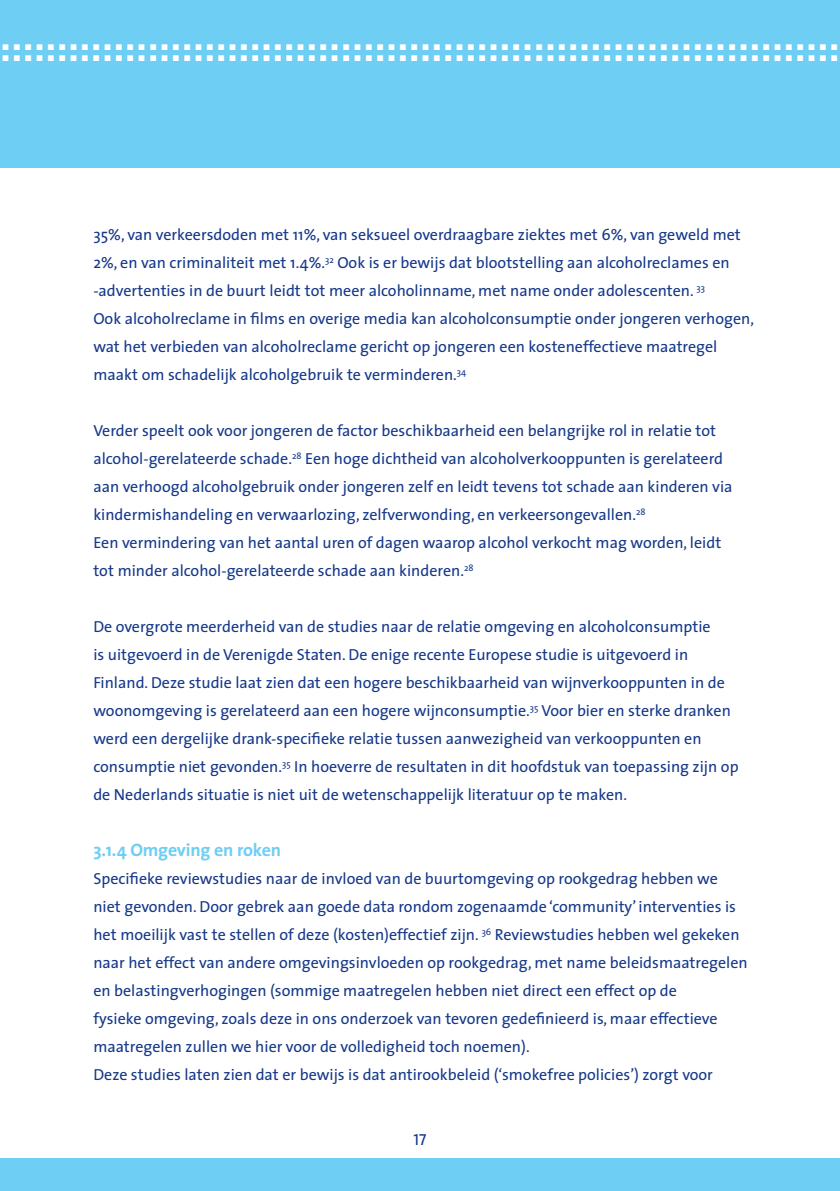
<style>
.page{position:relative;width:840px;height:1191px;background:#fff}
.page>*{position:absolute;margin:0;border:0;box-sizing:border-box;transform-origin:0 0}
.t1{font:700 18px "The Sans";letter-spacing:-.01em;color:#6fcef4}
.t2{font:16px/28px "The Sans";color:#153889}
.t3{font:16px "The Sans Caps";color:#153889}
.t4{font:5.6px/11.4px "Erasmus Block";color:#fff}
</style>
<div class="page">
<div style="left:0;top:1158px;width:839px;height:33px;background:#6fcef4"></div>
<div style="left:0;top:0;width:839px;height:167px;background:#6fcef4"></div>
<p class="t4" style="left:3px;top:42px;width:835px">A A A A A A A A A A A A A A A A A A A A A A A A A A A A A A A A A A A A A A A A A A A A A A A A A A A A A A A A A A A A A A A A A A A A A A A A A A<br>A A A A A A A A A A A A A A A A A A A A A A A A A A A A A A A A A A A A A A A A A A A A A A A A A A A A A A A A A A A A A A A A A A A A A A A A A A</p>
<p class="t2" style="left:93px;top:221px;width:648px">35%, van verkeersdoden met 11%, van seksueel overdraagbare ziektes met 6%, van geweld met<br>2%, en van criminaliteit met 1.4%.<sup>32</sup> Ook is er bewijs dat blootstelling aan alcoholreclames en -advertenties in de buurt leidt tot meer alcoholinname, met name onder adolescenten. <sup>33</sup></p>
<p class="t2" style="left:93px;top:305px;width:662px">Ook alcoholreclame in films en overige media kan alcoholconsumptie onder jongeren verhogen, wat het verbieden van alcoholreclame gericht op jongeren een kosteneffectieve maatregel maakt om schadelijk alcoholgebruik te verminderen.<sup>34</sup></p>
<p class="t2" style="left:93px;top:417px;width:640px">Verder speelt ook voor jongeren de factor beschikbaarheid een belangrijke rol in relatie tot alcohol-gerelateerde schade.<sup>28</sup> Een hoge dichtheid van alcoholverkooppunten is gerelateerd aan verhoogd alcoholgebruik onder jongeren zelf en leidt tevens tot schade aan kinderen via kindermishandeling en verwaarlozing, zelfverwonding, en verkeersongevallen.<sup>28</sup></p>
<p class="t2" style="left:93px;top:529px;width:629px">Een vermindering van het aantal uren of dagen waarop alcohol verkocht mag worden, leidt</p>
<p class="t2" style="left:93px;top:557px;width:381px">tot minder alcohol-gerelateerde schade aan kinderen.<sup>28</sup></p>
<p class="t2" style="left:93px;top:613px;width:646px">De overgrote meerderheid van de studies naar de relatie omgeving en alcoholconsumptie<br>is uitgevoerd in de Verenigde Staten. De enige recente Europese studie is uitgevoerd in Finland. Deze studie laat zien dat een hogere beschikbaarheid van wijnverkooppunten in de woonomgeving is gerelateerd aan een hogere wijnconsumptie.<sup>35</sup> Voor bier en sterke dranken werd een dergelijke drank-specifieke relatie tussen aanwezigheid van verkooppunten en consumptie niet gevonden.<sup>35</sup> In hoeverre de resultaten in dit hoofdstuk van toepassing zijn op de Nederlands situatie is niet uit de wetenschappelijk literatuur op te maken.</p>
<p class="t1" style="left:93px;top:838px;width:189px">3.1.4 Omgeving en roken</p>
<p class="t2" style="left:93px;top:865px;width:655px">Specifieke reviewstudies naar de invloed van de buurtomgeving op rookgedrag hebben we niet gevonden. Door gebrek aan goede data rondom zogenaamde ‘community’ interventies is het moeilijk vast te stellen of deze (kosten)effectief zijn. <sup>36</sup> Reviewstudies hebben wel gekeken naar het effect van andere omgevingsinvloeden op rookgedrag, met name beleidsmaatregelen en belastingverhogingen (sommige maatregelen hebben niet direct een effect op de<br>fysieke omgeving, zoals deze in ons onderzoek van tevoren gedefinieerd is, maar effectieve maatregelen zullen we hier voor de volledigheid toch noemen).</p>
<p class="t2" style="left:93px;top:1061px;width:620px">Deze studies laten zien dat er bewijs is dat antirookbeleid (‘smokefree policies’) zorgt voor</p>
<p class="t3" style="left:413px;top:1129px;width:14px">17</p>
</div>
